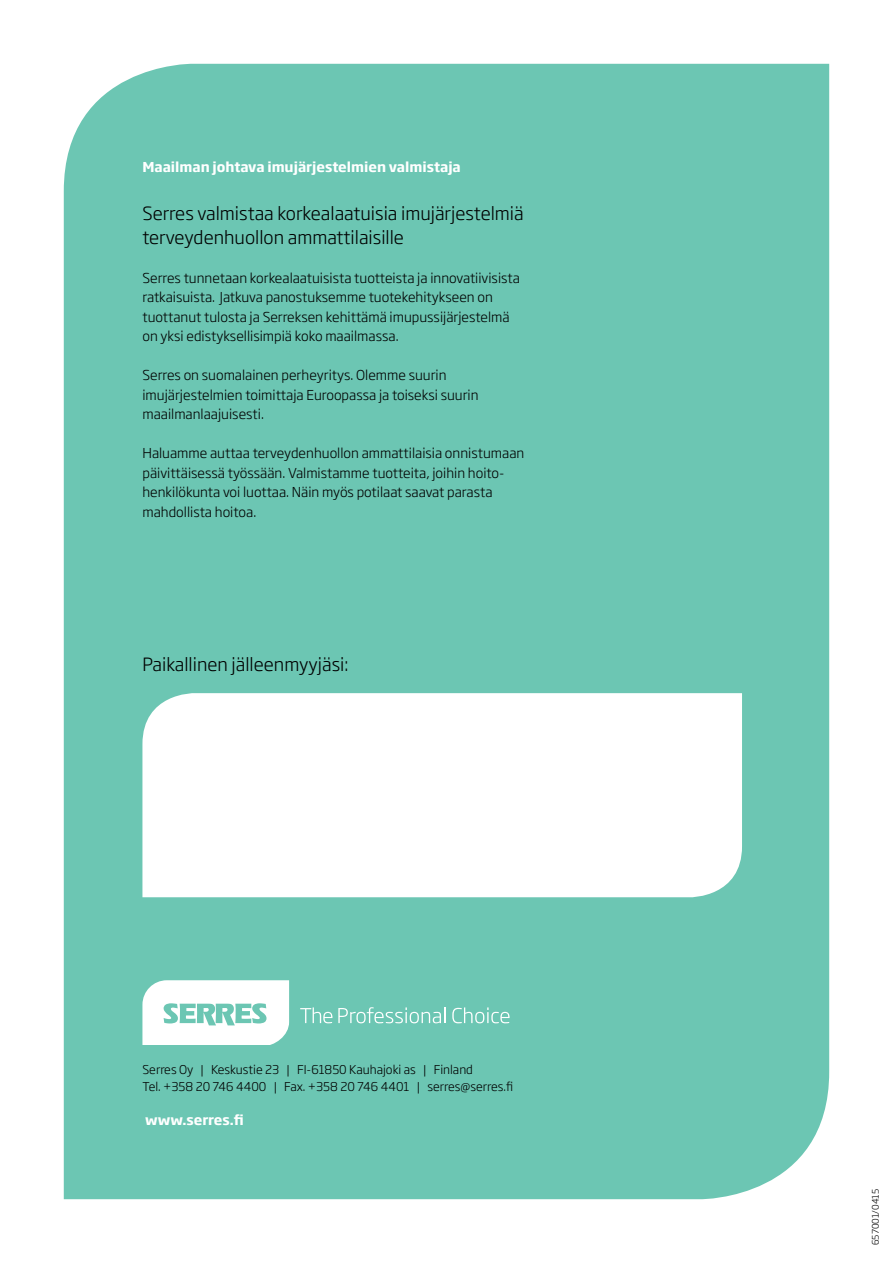
<style>
.page{position:relative;width:893px;height:1263px;background:#fff}
.page>*{position:absolute;margin:0;border:0;box-sizing:border-box;transform-origin:0 0}
.t1{font:300 18px/24px "Soho Gothic Std";color:#000}
.t2{font:300 13.5px/19.5px "Soho Gothic Std";color:#000}
.t3{font:700 13.5px "Soho Gothic Std";color:#fff}
.t4{font:300 12px/16.5px "Soho Gothic Std";color:#000}
.t5{font:300 9px "Soho Gothic Std";color:#000}
</style>
<div class="page">
<div style="left:64px;top:64px;width:765px;height:1135px;background:#6cc6b3"></div>
<svg style="left:300px;top:1007px;width:32px;height:16px"></svg>
<svg style="left:338px;top:1007px;width:107px;height:16px;background:#8bd2c3"></svg>
<svg style="left:452px;top:1007px;width:58px;height:16px"></svg>
<svg style="left:142px;top:980px;width:147px;height:65px"></svg>
<svg style="left:142px;top:693px;width:600px;height:204px"></svg>
<p class="t3" style="left:142px;top:158px;width:320px">Maailman johtava imujärjestelmien valmistaja</p>
<h1 class="t1" style="left:142px;top:201px;width:383px">Serres valmistaa korkealaatuisia imujärjestelmiä terveydenhuollon ammattilaisille</h1>
<p class="t2" style="left:142px;top:268px;width:379px">Serres tunnetaan korkealaatuisista tuotteista ja innovatiivisista ratkaisuista. Jatkuva panostuksemme tuotekehitykseen on tuottanut tulosta ja Serreksen kehittämä imupussijärjestelmä on yksi edistyksellisimpiä koko maailmassa.</p>
<p class="t2" style="left:142px;top:366px;width:338px">Serres on suomalainen perheyritys. Olemme suurin imujärjestelmien toimittaja Euroopassa ja toiseksi suurin maailmanlaajuisesti.</p>
<p class="t2" style="left:142px;top:444px;width:383px">Haluamme auttaa terveydenhuollon ammattilaisia onnistumaan päivittäisessä työssään. Valmistamme tuotteita, joihin hoito&shy;henkilökunta voi luottaa. Näin myös potilaat saavat parasta mahdollista hoitoa.</p>
<h1 class="t1" style="left:142px;top:653px;width:207px">Paikallinen jälleenmyyjäsi:</h1>
<p class="t4" style="left:142px;top:1061px;width:372px">Serres Oy | Keskustie 23 | FI-61850 Kauhajoki as | Finland<br>Tel. +358 20 746 4400 | Fax. +358 20 746 4401 | serres@serres.fi</p>
<p class="t3" style="left:145px;top:1111px;width:100px">www.serres.fi</p>
<p class="t5" style="left:870px;top:1245px;width:58px;rotate:-90deg">657001/0415</p>
</div>
